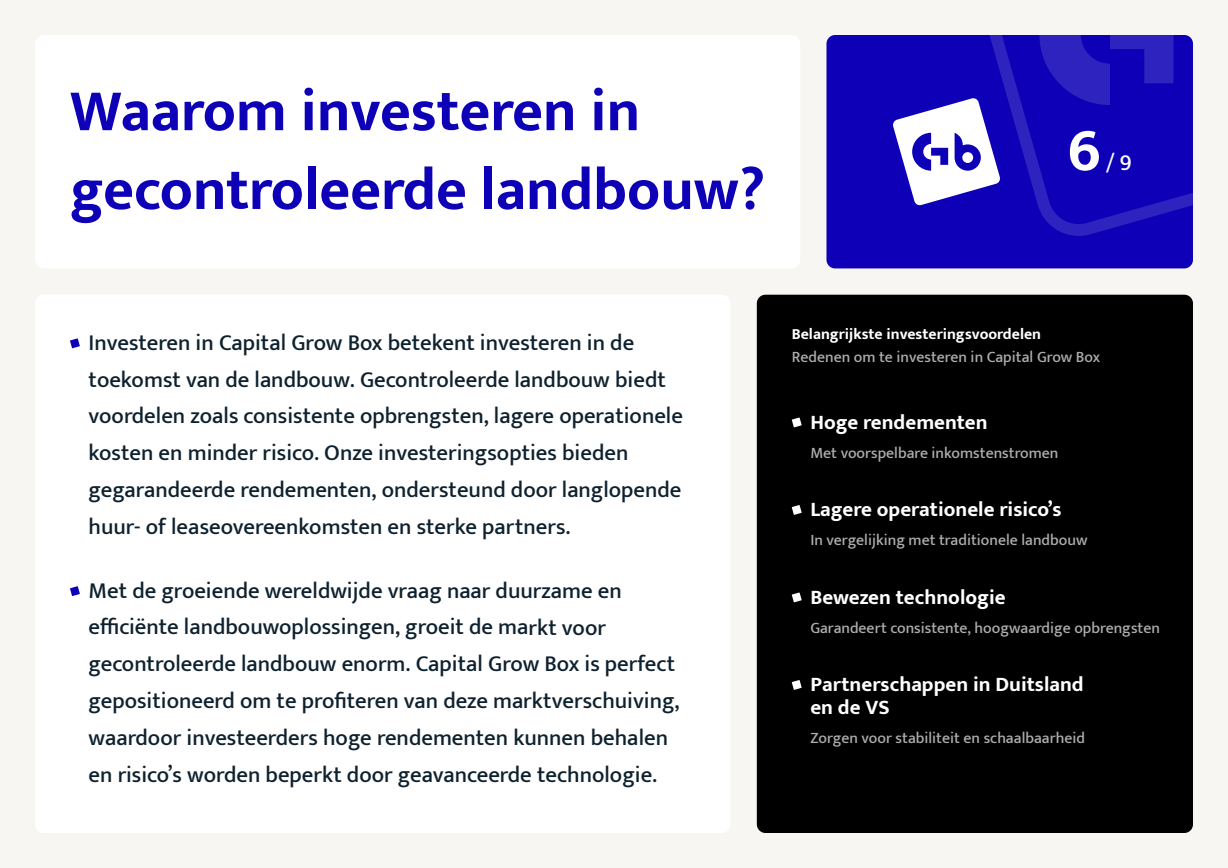
<style>
.page{position:relative;width:1228px;height:868px;background:#f7f6f2}
.page>*{position:absolute;margin:0;border:0;box-sizing:border-box;transform-origin:0 0}
.t1{font:700 61.25px "Mukta";color:#fff}
.t2{font:700 59.5px/78.8px "Mukta";color:#0d00b7}
.t3{font:500 22.75px/36.8px "Mukta";color:#0e212e}
.t4{font:500 22.75px "Mukta";color:#fff}
.t5{font:700 21px/22.8px "Mukta";color:#fff}
.t6{font:500 15.75px "Mukta";color:rgb(232 232 232/.75)}
.t7{font:700 15.75px "Mukta";color:#fff}
</style>
<div class="page">
<div style="left:35px;top:35px;width:765px;height:233px;background:#fff"></div>
<div style="left:826px;top:35px;width:367px;height:233px;background:#0d00b7"></div>
<svg style="left:892px;top:98px;width:74px;height:108px"></svg>
<svg style="left:966px;top:35px;width:227px;height:201px;background:#1d11bb"></svg>
<svg style="left:1039px;top:35px;width:134px;height:70px;background:#1e12bb"></svg>
<div style="left:35px;top:295px;width:695px;height:538px;background:#fff"></div>
<div style="left:757px;top:295px;width:436px;height:538px;background:#000"></div>
<svg style="left:70px;top:338px;width:10px;height:10px"></svg>
<svg style="left:792px;top:417px;width:10px;height:10px"></svg>
<svg style="left:792px;top:505px;width:10px;height:10px"></svg>
<svg style="left:792px;top:592px;width:10px;height:10px"></svg>
<svg style="left:792px;top:680px;width:10px;height:10px"></svg>
<svg style="left:70px;top:586px;width:10px;height:10px"></svg>
<h2 class="t2" style="left:70px;top:70px;width:696px">Waarom investeren in gecontroleerde landbouw?</h2>
<h1 class="t1" style="left:1067px;top:113px;width:35px">6</h1>
<p class="t4" style="left:1106px;top:149px;width:27px">/9</p>
<p class="t3" style="left:89px;top:324px;width:596px">Investeren in Capital Grow Box betekent investeren in de toekomst van de landbouw. Gecontroleerde landbouw biedt voordelen zoals consistente opbrengsten, lagere operationele kosten en minder risico. Onze investeringsopties bieden gegarandeerde rendementen, ondersteund door langlopende huur- of leaseovereenkomsten en sterke partners.</p>
<p class="t3" style="left:89px;top:572px;width:592px">Met de groeiende wereldwijde vraag naar duurzame en efficiënte landbouwoplossingen, groeit de markt voor gecontroleerde landbouw enorm. Capital Grow Box is perfect gepositioneerd om te profiteren van deze marktverschuiving, waardoor investeerders hoge rendementen kunnen behalen en risico’s worden beperkt door geavanceerde technologie.</p>
<p class="t7" style="left:792px;top:324px;width:251px">Belangrijkste investeringsvoordelen</p>
<p class="t6" style="left:792px;top:347px;width:310px">Redenen om te investeren in Capital Grow Box</p>
<p class="t5" style="left:810px;top:410px;width:179px">Hoge rendementen</p>
<p class="t6" style="left:810px;top:443px;width:250px">Met voorspelbare inkomstenstromen</p>
<p class="t5" style="left:810px;top:498px;width:253px">Lagere operationele risico’s</p>
<p class="t6" style="left:810px;top:531px;width:279px">In vergelijking met traditionele landbouw</p>
<p class="t5" style="left:810px;top:585px;width:197px">Bewezen technologie</p>
<p class="t6" style="left:810px;top:618px;width:351px">Garandeert consistente, hoogwaardige opbrengsten</p>
<p class="t5" style="left:810px;top:673px;width:275px">Partnerschappen in Duitsland en de VS</p>
<p class="t6" style="left:810px;top:728px;width:276px">Zorgen voor stabiliteit en schaalbaarheid</p>
</div>
